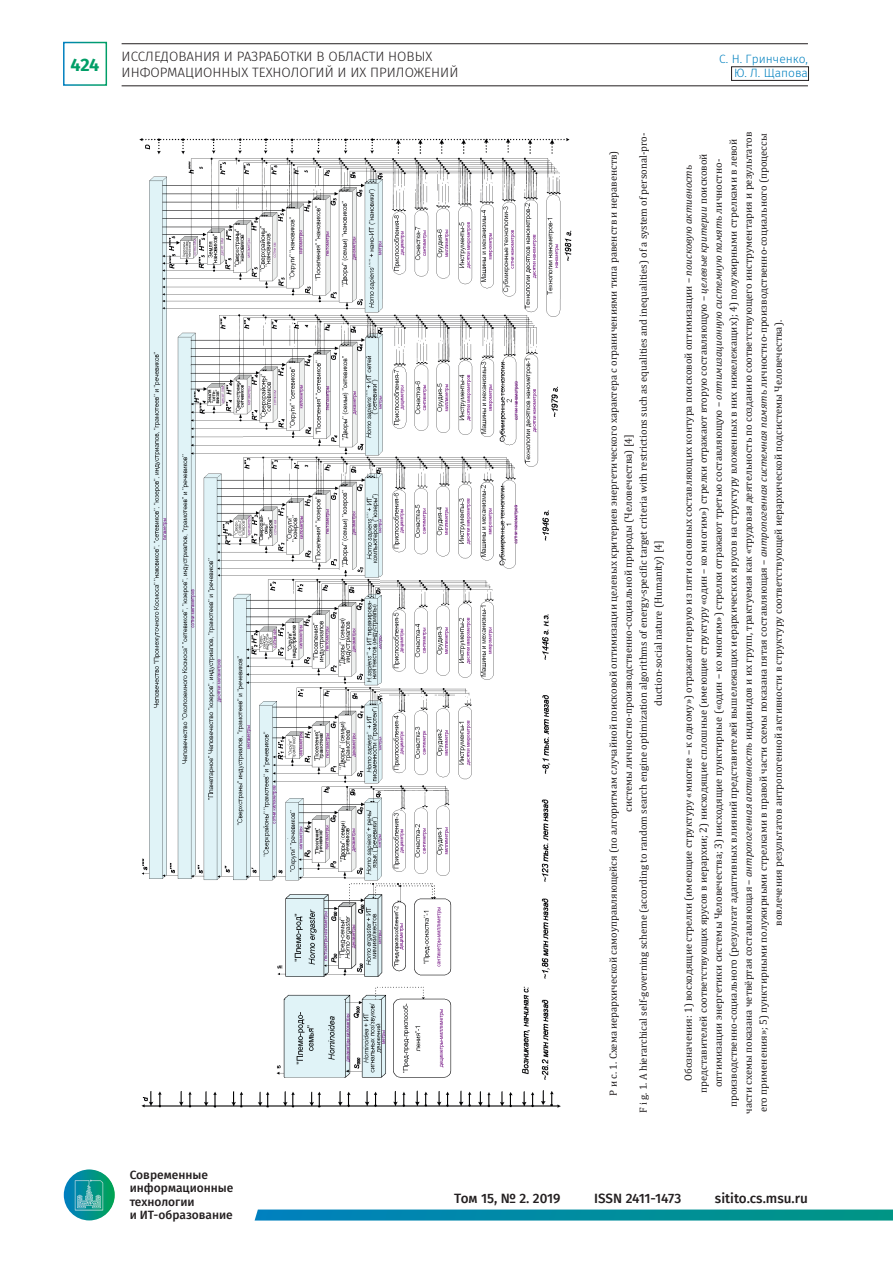
<style>
.page{position:relative;width:893px;height:1263px;background:#fff}
.page>*{position:absolute;margin:0;border:0;box-sizing:border-box;transform-origin:0 0}
.t1{font:700 18px "Fira Sans";color:#009e67}
.t2{font:300 13.5px/16.2px "Fira Sans";color:#231f20}
.t3{font:500 13.5px "Fira Sans";color:#231f20}
.t4{font:500 12px/13.5px "Fira Sans";color:#231f20}
.t5{font:300 12px/13.5px "Fira Sans";color:#0080bf;text-align:right}
.t6{font:10.5px/15px "Cambria";color:#231f20;text-align:center}
.s1{font-style:italic}
</style>
<div class="page">
<div style="left:63px;top:42px;width:44px;height:44px;border:2px solid #fff"></div>
<hr style="left:122px;top:43px;width:686px;height:1px;background:#231f20">
<hr style="left:122px;top:86px;width:686px;height:1px;background:#231f20">
<img style="left:64px;top:1169px;width:51px;height:51px;border-radius:26px">
<svg style="left:255px;top:1209px;width:638px;height:11px"></svg>
<div style="left:731px;top:66px;width:78px;height:15px;border:1px solid #231f20"></div>
<img style="left:139px;top:138px;width:433px;height:970px">
<h1 class="t1" style="left:71px;top:49px;width:30px">424</h1>
<p class="t2" style="left:122px;top:48px;width:338px">ИССЛЕДОВАНИЯ И РАЗРАБОТКИ В ОБЛАСТИ НОВЫХ<br>ИНФОРМАЦИОННЫХ ТЕХНОЛОГИЙ И ИХ ПРИЛОЖЕНИЙ</p>
<p class="t5" style="left:719px;top:52px;width:90px">С. Н. Гринченко,<br>Ю. Л. Щапова</p>
<p class="t4" style="left:130px;top:1167px;width:105px">Современные информационные технологии<br>и ИТ-образование</p>
<p class="t6" style="left:606px;top:1113px;width:982px;rotate:-90deg">Р и с. 1. Схема иерархической самоуправляющейся (по алгоритмам случайной поисковой оптимизации целевых критериев энергетического характера с ограничениями типа равенств и неравенств) системы личностно-производственно-социальной природы (Человечества) [4]<br>F i g. 1. A hierarchical self-governing scheme (according to random search engine optimization algorithms of energy-specific target criteria with restrictions such as equalities and inequalities) of a system of personal-pro&shy;duction-social nature (Humanity) [4]</p>
<p class="t6" style="left:681px;top:1114px;width:983px;rotate:-90deg">Обозначения: 1) восходящие стрелки (имеющие структуру «многие – к одному») отражают первую из пяти основных составляющих контура поисковой оптимизации – <span class="s1">поисковую активность </span>представителей соответствующих ярусов в иерархии; 2) нисходящие сплошные (имеющие структуру «один – ко многим») стрелки отражают вторую составляющую – <span class="s1">целевые критерии</span> поисковой оптимизации энергетики системы Человечества; 3) нисходящие пунктирные («один – ко многим») стрелки отражают третью составляющую – <span class="s1">оптимизационную системную память</span> личностно&shy;производственно-социального (результат адаптивных влияний представителей вышележащих иерархических ярусов на структуру вложенных в них нижележащих); 4) полужирными стрелками в левой части схемы показана четвёртая составляющая – <span class="s1">антропогенная активность</span> индивидов и их групп, трактуемая как «трудовая деятельность по созданию соответствующего инструментария и результатов его применения»; 5) пунктирными полужирными стрелками в правой части схемы показана пятая составляющая – <span class="s1">антропогенная системная память</span> личностно-производственно-социального (процессы вовлечения результатов антропогенной активности в структуру соответствующей иерархической подсистемы Человечества).</p>
<p class="t3" style="left:454px;top:1187px;width:108px">Том 15, № 2. 2019</p>
<p class="t3" style="left:594px;top:1187px;width:88px">ISSN 2411-1473</p>
<p class="t3" style="left:715px;top:1187px;width:94px">sitito.cs.msu.ru</p>
</div>
